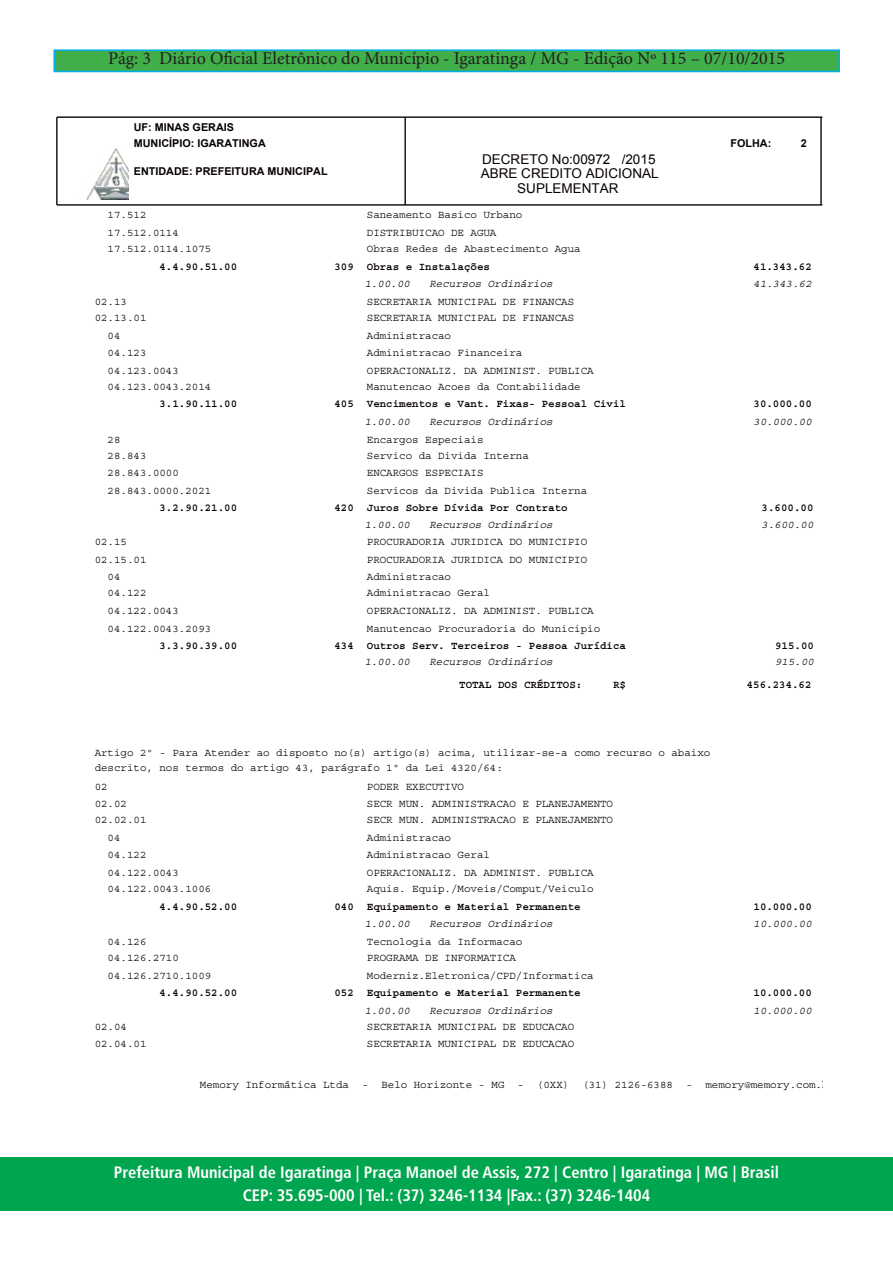
<style>
.page{position:relative;width:893px;height:1263px;background:#fff}
.page>*{position:absolute;margin:0;border:0;box-sizing:border-box;transform-origin:0 0}
.t1{font:18px "Minion Pro";color:#231f20}
.t2{font:700 condensed 16.5px "Frutiger LT Std";color:#fff}
.t3{font:13.5px/13.5px "Arial";color:#080000}
.t4{font:10.8px/14.9px "Courier Std";color:#080000}
.t5{font:700 10.8px "Courier Std";color:#080000}
.t6{font:italic 10.8px "Courier Std";color:#080000}
.t7{font:700 10.8px "Arial";color:#080000}
</style>
<div class="page">
<div style="left:0;top:1157px;width:893px;height:53px;background:#00a54f"></div>
<div style="left:54px;top:50px;width:785px;height:22px;background:#40ae49"></div>
<div style="left:53px;top:49px;width:787px;height:23px;border:2px solid #00aeef"></div>
<hr style="left:57px;top:116px;width:765px;height:2px;background:#000">
<hr style="left:57px;top:204px;width:765px;height:2px;background:#000">
<hr style="left:56px;top:117px;width:2px;height:88px;background:#000">
<hr style="left:820px;top:117px;width:2px;height:88px;background:#000">
<img style="left:78px;top:146px;width:50px;height:53px">
<hr style="left:404px;top:117px;width:2px;height:88px;background:#000">
<p class="t1" style="left:108px;top:46px;width:678px">Pág: 3 Diário Oficial Eletrônico do Município - Igaratinga / MG - Edição Nº 115 – 07/10/2015</p>
<p class="t7" style="left:134px;top:120px;width:102px">UF: MINAS GERAIS</p>
<p class="t7" style="left:134px;top:136px;width:133px">MUNICÍPIO: IGARATINGA</p>
<p class="t7" style="left:134px;top:164px;width:195px">ENTIDADE: PREFEITURA MUNICIPAL</p>
<p class="t3" style="left:481px;top:153px;width:179px">DECRETO No:00972 /2015<br>ABRE CREDITO ADICIONAL</p>
<p class="t3" style="left:517px;top:181px;width:103px">SUPLEMENTAR</p>
<p class="t7" style="left:731px;top:136px;width:42px">FOLHA:</p>
<p class="t7" style="left:801px;top:136px;width:8px">2</p>
<p class="t4" style="left:108px;top:208px;width:40px">17.512</p>
<p class="t4" style="left:367px;top:208px;width:157px">Saneamento Basico Urbano</p>
<p class="t4" style="left:108px;top:225px;width:73px">17.512.0114</p>
<p class="t4" style="left:367px;top:225px;width:131px">DISTRIBUICAO DE AGUA</p>
<p class="t4" style="left:108px;top:241px;width:105px">17.512.0114.1075</p>
<p class="t4" style="left:367px;top:241px;width:215px">Obras Redes de Abastecimento Agua</p>
<p class="t5" style="left:159px;top:260px;width:79px">4.4.90.51.00</p>
<p class="t5" style="left:334px;top:260px;width:157px">309 Obras e Instalações</p>
<p class="t5" style="left:753px;top:260px;width:60px">41.343.62</p>
<p class="t6" style="left:365px;top:278px;width:47px">1.00.00</p>
<p class="t6" style="left:429px;top:278px;width:125px">Recursos Ordinários</p>
<p class="t6" style="left:753px;top:278px;width:60px">41.343.62</p>
<p class="t4" style="left:95px;top:294px;width:34px">02.13</p>
<p class="t4" style="left:367px;top:294px;width:209px">SECRETARIA MUNICIPAL DE FINANCAS</p>
<p class="t4" style="left:95px;top:310px;width:53px">02.13.01</p>
<p class="t4" style="left:367px;top:310px;width:209px">SECRETARIA MUNICIPAL DE FINANCAS</p>
<p class="t4" style="left:108px;top:328px;width:14px">04</p>
<p class="t4" style="left:367px;top:328px;width:86px">Administracao</p>
<p class="t4" style="left:108px;top:345px;width:40px">04.123</p>
<p class="t4" style="left:367px;top:345px;width:157px">Administracao Financeira</p>
<p class="t4" style="left:108px;top:363px;width:73px">04.123.0043</p>
<p class="t4" style="left:367px;top:363px;width:228px">OPERACIONALIZ. DA ADMINIST. PUBLICA</p>
<p class="t4" style="left:108px;top:379px;width:105px">04.123.0043.2014</p>
<p class="t4" style="left:367px;top:379px;width:215px">Manutencao Acoes da Contabilidade</p>
<p class="t5" style="left:159px;top:398px;width:79px">3.1.90.11.00</p>
<p class="t5" style="left:334px;top:398px;width:293px">405 Vencimentos e Vant. Fixas- Pessoal Civil</p>
<p class="t5" style="left:753px;top:398px;width:60px">30.000.00</p>
<p class="t6" style="left:365px;top:416px;width:47px">1.00.00</p>
<p class="t6" style="left:429px;top:416px;width:125px">Recursos Ordinários</p>
<p class="t6" style="left:753px;top:416px;width:60px">30.000.00</p>
<p class="t4" style="left:108px;top:432px;width:14px">28</p>
<p class="t4" style="left:367px;top:432px;width:118px">Encargos Especiais</p>
<p class="t4" style="left:108px;top:448px;width:40px">28.843</p>
<p class="t4" style="left:367px;top:448px;width:163px">Servico da Divida Interna</p>
<p class="t4" style="left:108px;top:466px;width:73px">28.843.0000</p>
<p class="t4" style="left:367px;top:466px;width:118px">ENCARGOS ESPECIAIS</p>
<p class="t4" style="left:108px;top:483px;width:105px">28.843.0000.2021</p>
<p class="t4" style="left:367px;top:483px;width:222px">Servicos da Divida Publica Interna</p>
<p class="t5" style="left:159px;top:502px;width:79px">3.2.90.21.00</p>
<p class="t5" style="left:334px;top:502px;width:235px">420 Juros Sobre Dívida Por Contrato</p>
<p class="t5" style="left:762px;top:502px;width:53px">3.600.00</p>
<p class="t6" style="left:365px;top:518px;width:47px">1.00.00</p>
<p class="t6" style="left:429px;top:518px;width:125px">Recursos Ordinários</p>
<p class="t6" style="left:762px;top:518px;width:53px">3.600.00</p>
<p class="t4" style="left:95px;top:534px;width:34px">02.15</p>
<p class="t4" style="left:367px;top:534px;width:222px">PROCURADORIA JURIDICA DO MUNICIPIO</p>
<p class="t4" style="left:95px;top:552px;width:53px">02.15.01</p>
<p class="t4" style="left:367px;top:552px;width:222px">PROCURADORIA JURIDICA DO MUNICIPIO</p>
<p class="t4" style="left:108px;top:569px;width:14px">04</p>
<p class="t4" style="left:367px;top:569px;width:86px">Administracao</p>
<p class="t4" style="left:108px;top:586px;width:40px">04.122</p>
<p class="t4" style="left:367px;top:586px;width:125px">Administracao Geral</p>
<p class="t4" style="left:108px;top:603px;width:73px">04.122.0043</p>
<p class="t4" style="left:367px;top:603px;width:228px">OPERACIONALIZ. DA ADMINIST. PUBLICA</p>
<p class="t4" style="left:108px;top:621px;width:105px">04.122.0043.2093</p>
<p class="t4" style="left:367px;top:621px;width:235px">Manutencao Procuradoria do Municipio</p>
<p class="t5" style="left:159px;top:640px;width:79px">3.3.90.39.00</p>
<p class="t5" style="left:334px;top:640px;width:293px">434 Outros Serv. Terceiros - Pessoa Jurídica</p>
<p class="t5" style="left:775px;top:640px;width:40px">915.00</p>
<p class="t6" style="left:365px;top:656px;width:47px">1.00.00</p>
<p class="t6" style="left:429px;top:656px;width:125px">Recursos Ordinários</p>
<p class="t6" style="left:775px;top:656px;width:40px">915.00</p>
<p class="t5" style="left:459px;top:679px;width:125px">TOTAL DOS CRÉDITOS:</p>
<p class="t5" style="left:613px;top:679px;width:14px">R$</p>
<p class="t5" style="left:747px;top:679px;width:66px">456.234.62</p>
<p class="t4" style="left:95px;top:745px;width:617px">Artigo 2º - Para Atender ao disposto no(s) artigo(s) acima, utilizar-se-a como recurso o abaixo descrito, nos termos do artigo 43, parágrafo 1º da Lei 4320/64:</p>
<p class="t4" style="left:95px;top:779px;width:14px">02</p>
<p class="t4" style="left:367px;top:779px;width:99px">PODER EXECUTIVO</p>
<p class="t4" style="left:95px;top:796px;width:34px">02.02</p>
<p class="t4" style="left:367px;top:796px;width:248px">SECR MUN. ADMINISTRACAO E PLANEJAMENTO</p>
<p class="t4" style="left:95px;top:812px;width:53px">02.02.01</p>
<p class="t4" style="left:367px;top:812px;width:248px">SECR MUN. ADMINISTRACAO E PLANEJAMENTO</p>
<p class="t4" style="left:108px;top:830px;width:14px">04</p>
<p class="t4" style="left:367px;top:830px;width:86px">Administracao</p>
<p class="t4" style="left:108px;top:848px;width:40px">04.122</p>
<p class="t4" style="left:367px;top:848px;width:125px">Administracao Geral</p>
<p class="t4" style="left:108px;top:865px;width:73px">04.122.0043</p>
<p class="t4" style="left:367px;top:865px;width:228px">OPERACIONALIZ. DA ADMINIST. PUBLICA</p>
<p class="t4" style="left:108px;top:881px;width:105px">04.122.0043.1006</p>
<p class="t4" style="left:367px;top:881px;width:228px">Aquis. Equip./Moveis/Comput/Veiculo</p>
<p class="t5" style="left:159px;top:900px;width:79px">4.4.90.52.00</p>
<p class="t5" style="left:334px;top:900px;width:248px">040 Equipamento e Material Permanente</p>
<p class="t5" style="left:753px;top:900px;width:60px">10.000.00</p>
<p class="t6" style="left:365px;top:918px;width:47px">1.00.00</p>
<p class="t6" style="left:429px;top:918px;width:125px">Recursos Ordinários</p>
<p class="t6" style="left:753px;top:918px;width:60px">10.000.00</p>
<p class="t4" style="left:108px;top:934px;width:40px">04.126</p>
<p class="t4" style="left:367px;top:934px;width:157px">Tecnologia da Informacao</p>
<p class="t4" style="left:108px;top:950px;width:73px">04.126.2710</p>
<p class="t4" style="left:367px;top:950px;width:151px">PROGRAMA DE INFORMATICA</p>
<p class="t4" style="left:108px;top:968px;width:105px">04.126.2710.1009</p>
<p class="t4" style="left:367px;top:968px;width:228px">Moderniz.Eletronica/CPD/Informatica</p>
<p class="t5" style="left:159px;top:987px;width:79px">4.4.90.52.00</p>
<p class="t5" style="left:334px;top:987px;width:248px">052 Equipamento e Material Permanente</p>
<p class="t5" style="left:753px;top:987px;width:60px">10.000.00</p>
<p class="t6" style="left:365px;top:1004px;width:47px">1.00.00</p>
<p class="t6" style="left:429px;top:1004px;width:125px">Recursos Ordinários</p>
<p class="t6" style="left:753px;top:1004px;width:60px">10.000.00</p>
<p class="t4" style="left:95px;top:1019px;width:34px">02.04</p>
<p class="t4" style="left:367px;top:1019px;width:209px">SECRETARIA MUNICIPAL DE EDUCACAO</p>
<p class="t4" style="left:95px;top:1037px;width:53px">02.04.01</p>
<p class="t4" style="left:367px;top:1037px;width:209px">SECRETARIA MUNICIPAL DE EDUCACAO</p>
<p class="t4" style="left:200px;top:1077px;width:637px">Memory Informática Ltda - Belo Horizonte - MG - (0XX) (31) 2126-6388 - memory@memory.com.br</p>
<p class="t2" style="left:114px;top:1163px;width:667px">Prefeitura Municipal de Igaratinga | Praça Manoel de Assis, 272 | Centro | Igaratinga | MG | Brasil</p>
<p class="t2" style="left:243px;top:1185px;width:409px">CEP: 35.695-000 | Tel.: (37) 3246-1134 |Fax.: (37) 3246-1404</p>
</div>
